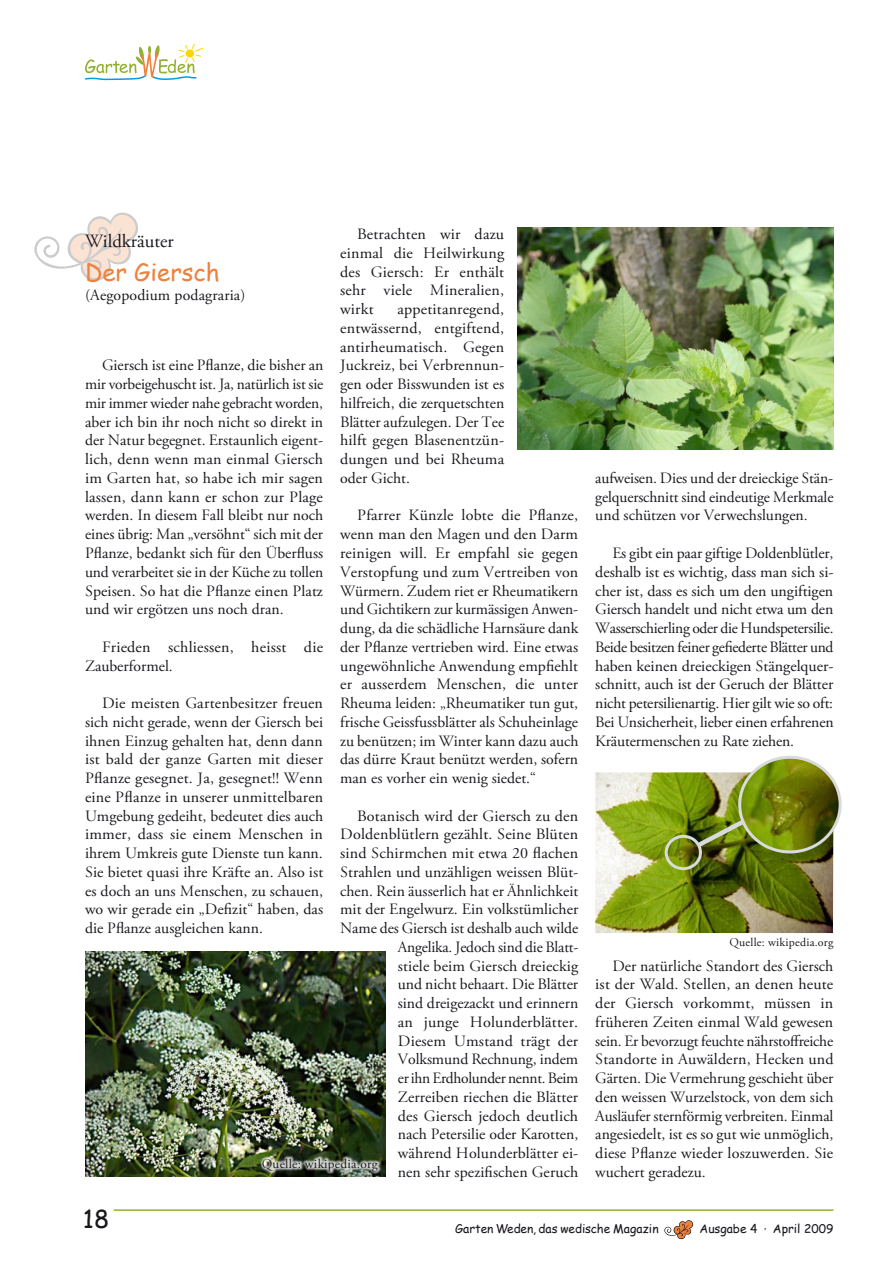
<style>
.page{position:relative;width:893px;height:1263px;background:#fff}
.page>*{position:absolute;margin:0;border:0;box-sizing:border-box;transform-origin:0 0}
.t1{font:24.75px "Comic Sans MS";color:#1a171c}
.t2{font:24px "Comic Sans MS";color:#ee813d}
.t3{font:18.75px "Adobe Garamond Pro";color:#1a171c}
.t4{font:15.75px/18.8px "Adobe Garamond Pro";letter-spacing:.005em;color:#1a171c;text-align:justify}
.t5{font:13.2px "Adobe Garamond Pro";letter-spacing:.02em;color:#1a171c}
.t6{font:12px "Comic Sans MS";color:#1a171c}
.t7{font:11.85px "Adobe Garamond Pro";letter-spacing:.02em;color:#1a171c}
</style>
<div class="page">
<hr style="left:114px;top:1209px;width:719px;height:2px;background:#92b033">
<svg style="left:664px;top:1220px;width:29px;height:19px"></svg>
<svg style="left:85px;top:43px;width:119px;height:38px"></svg>
<svg style="left:34px;top:213px;width:104px;height:68px"></svg>
<img style="left:517px;top:227px;width:317px;height:222px">
<img style="left:85px;top:952px;width:300px;height:225px">
<img style="left:595px;top:772px;width:238px;height:161px">
<svg style="left:693px;top:792px;width:47px;height:59px;background:#6e7d25"></svg>
<img style="left:740px;top:757px;width:98px;height:95px">
<div style="left:738px;top:756px;width:104px;height:97px;border:3px solid #d9dadb;border-radius:50%"></div>
<div style="left:665px;top:835px;width:37px;height:35px;border:3px solid #d9dadb;border-radius:50%"></div>
<div style="left:258px;top:1154px;width:367px;height:82px;background:#fff"></div>
<p class="t4" style="left:340px;top:225px;width:165px;text-indent:17px">Betrachten wir dazu einmal die Heilwirkung des Giersch: Er enthält sehr viele Mineralien, wirkt</p>
<p class="t3" style="left:85px;top:230px;width:90px">Wildkräuter</p>
<h2 class="t2" style="left:85px;top:255px;width:136px">Der Giersch</h2>
<p class="t4" style="left:85px;top:286px;width:162px">(Aegopodium podagraria)</p>
<p class="t4" style="left:340px;top:300px;width:166px;text-indent:57px">appetitanregend, entwässernd, entgiftend, antirheumatisch. Gegen Juckreiz, bei Verbrennun&shy;gen oder Bisswunden ist es hilfreich, die zerquetschten Blätter aufzulegen. Der Tee hilft gegen Blasenentzün&shy;dungen und bei Rheuma oder Gicht.</p>
<p class="t4" style="left:340px;top:507px;width:240px;text-indent:17px">Pfarrer Künzle lobte die Pflanze, wenn man den Magen und den Darm reinigen will. Er empfahl sie gegen Verstopfung und zum Vertreiben von Würmern. Zudem riet er Rheumatikern und Gichtikern zur kurmässigen Anwen&shy;dung, da die schädliche Harnsäure dank der Pflanze vertrieben wird. Eine etwas ungewöhnliche Anwendung empfiehlt er ausserdem Menschen, die unter Rheuma leiden: „Rheumatiker tun gut, frische Geissfussblätter als Schuheinlage zu benützen; im Winter kann dazu auch das dürre Kraut benützt werden, sofern man es vorher ein wenig siedet.“</p>
<p class="t4" style="left:340px;top:807px;width:240px;text-align:right">Botanisch wird der Giersch zu den<br>Doldenblütlern gezählt. Seine Blüten sind Schirmchen mit etwa 20 flachen<br>Strahlen und unzähligen weissen Blüt&shy;chen. Rein äusserlich hat er Ähnlichkeit mit der Engelwurz. Ein volkstümlicher<br>Name des Giersch ist deshalb auch wilde<br>Angelika. Jedoch sind die Blatt-<br>stiele beim Giersch dreieckig<br>und nicht behaart. Die Blätter<br>sind dreigezackt und erinnern<br>an junge Holunderblätter.<br>Diesem Umstand trägt der<br>Volksmund Rechnung, indem<br>er ihn Erdholunder nennt. Beim<br>Zerreiben riechen die Blätter<br>des Giersch jedoch deutlich<br>nach Petersilie oder Karotten, während Holunderblätter ei-<br>nen sehr spezifischen Geruch</p>
<p class="t4" style="left:85px;top:357px;width:240px;text-indent:17px">Giersch ist eine Pflanze, die bisher an mir vorbeigehuscht ist. Ja, natürlich ist sie mir immer wieder nahe gebracht worden, aber ich bin ihr noch nicht so direkt in der Natur begegnet. Erstaunlich eigent&shy;lich, denn wenn man einmal Giersch im Garten hat, so habe ich mir sagen lassen, dann kann er schon zur Plage werden. In diesem Fall bleibt nur noch eines übrig: Man „versöhnt“ sich mit der Pflanze, bedankt sich für den Überfluss und verarbeitet sie in der Küche zu tollen Speisen. So hat die Pflanze einen Platz und wir ergötzen uns noch dran.</p>
<p class="t4" style="left:85px;top:638px;width:239px;text-indent:17px">Frieden schliessen, heisst die<br>Zauberformel.</p>
<p class="t4" style="left:85px;top:694px;width:240px;text-indent:17px">Die meisten Gartenbesitzer freuen sich nicht gerade, wenn der Giersch bei ihnen Einzug gehalten hat, denn dann ist bald der ganze Garten mit dieser Pflanze gesegnet. Ja, gesegnet!! Wenn eine Pflanze in unserer unmittelbaren Umgebung gedeiht, bedeutet dies auch immer, dass sie einem Menschen in ihrem Umkreis gute Dienste tun kann.<br>Sie bietet quasi ihre Kräfte an. Also ist es doch an uns Menschen, zu schauen, wo wir gerade ein „Defizit“ haben, das die Pflanze ausgleichen kann.</p>
<p class="t5" style="left:262px;top:1156px;width:117px">Quelle: wikipedia.org</p>
<p class="t4" style="left:595px;top:469px;width:240px">aufweisen. Dies und der dreieckige Stän&shy;gelquerschnitt sind eindeutige Merkmale und schützen vor Verwechslungen.</p>
<p class="t4" style="left:595px;top:544px;width:240px;text-indent:17px">Es gibt ein paar giftige Doldenblütler, deshalb ist es wichtig, dass man sich si&shy;cher ist, dass es sich um den ungiftigen Giersch handelt und nicht etwa um den Wasserschierling oder die Hundspetersilie.<br>Beide besitzen feiner gefiederte Blätter und haben keinen dreieckigen Stängelquer&shy;schnitt, auch ist der Geruch der Blätter nicht petersilienartig. Hier gilt wie so oft:<br>Bei Unsicherheit, lieber einen erfahrenen Kräutermenschen zu Rate ziehen.</p>
<p class="t7" style="left:729px;top:935px;width:105px">Quelle: wikipedia.org</p>
<p class="t4" style="left:595px;top:957px;width:240px;text-indent:17px">Der natürliche Standort des Giersch ist der Wald. Stellen, an denen heute der Giersch vorkommt, müssen in früheren Zeiten einmal Wald gewesen sein. Er bevorzugt feuchte nährstoffreiche Standorte in Auwäldern, Hecken und Gärten. Die Vermehrung geschieht über den weissen Wurzelstock, von dem sich Ausläufer sternförmig verbreiten. Einmal angesiedelt, ist es so gut wie unmöglich, diese Pflanze wieder loszuwerden. Sie wuchert geradezu.</p>
<h1 class="t1" style="left:83px;top:1201px;width:28px">18</h1>
<p class="t6" style="left:455px;top:1220px;width:205px">Garten Weden, das wedische Magazin</p>
<p class="t6" style="left:700px;top:1220px;width:135px">Ausgabe 4 · April 2009</p>
</div>
